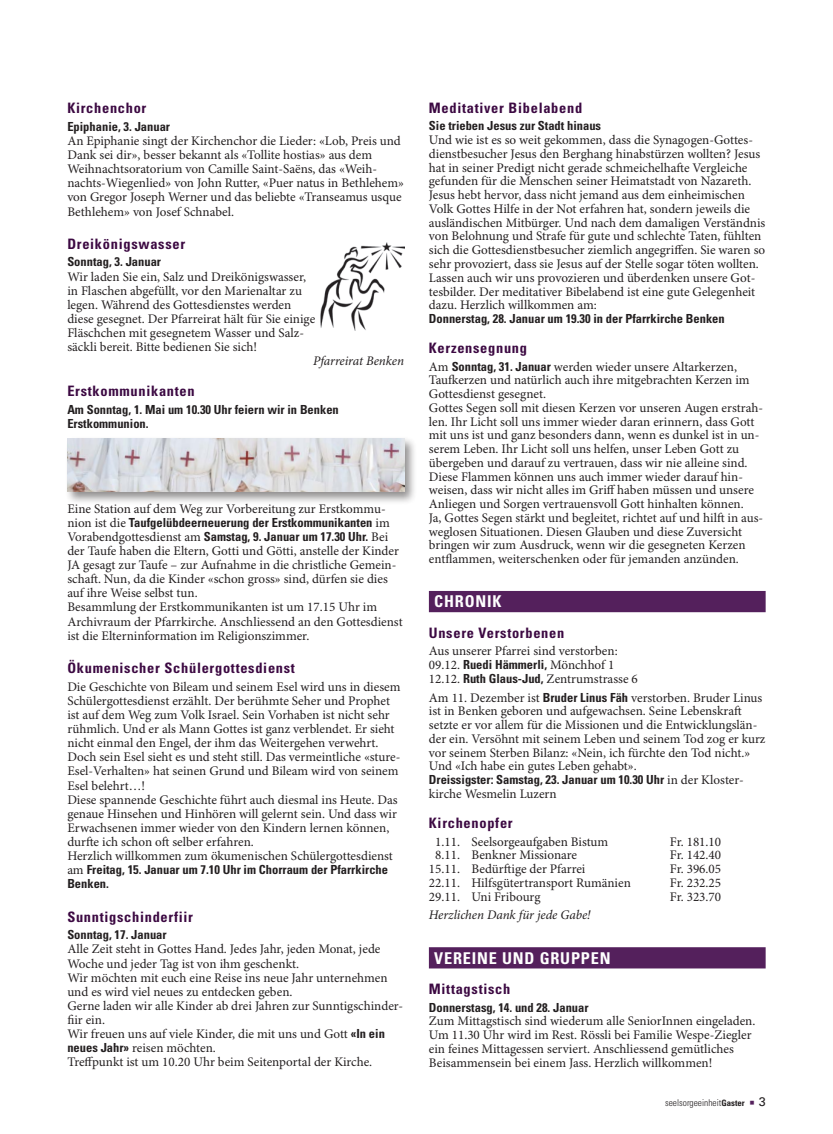
<style>
.page{position:relative;width:833px;height:1134px;background:#fff}
.page>*{position:absolute;margin:0;border:0;box-sizing:border-box;transform-origin:0 0}
.t1{font:700 condensed 16.25px "Univers LT Std";letter-spacing:.05em;color:#fff}
.t2{font:700 condensed 14.38px "Univers LT Std";letter-spacing:.05em;color:#3c0942}
.t3{font:13.12px/14.1px "Minion Pro";color:#231f20}
.t4{font:italic 13.12px "Minion Pro";letter-spacing:-.005em;color:#231f20}
.t5{font:700 condensed 12.5px/14.1px "Univers LT Std";color:#231f20}
.t6{font:300 condensed 9.38px "Univers LT Std";color:#231f20}
.s1{font-family:"Minion Pro";font-weight:400;font-stretch:normal;font-size:13.12px}
.s2{font-family:"Univers LT Std";font-weight:700;font-stretch:condensed;font-size:12.5px}
.s3{font-weight:700;font-size:8.75px}
.s4{font-family:"Minion Pro";font-weight:400;font-stretch:normal;font-size:13.12px;color:#54205c}
.s5{font-weight:400;font-stretch:normal;font-size:12.5px}
</style>
<div class="page">
<div style="left:429px;top:591px;width:336px;height:21px;background:#54205c"></div>
<div style="left:429px;top:947px;width:336px;height:21px;background:#54205c"></div>
<img style="left:320px;top:243px;width:84px;height:87px">
<div style="left:65px;top:436px;width:352px;height:69px;background:#231f20;opacity:.5"></div>
<img style="left:67px;top:438px;width:337px;height:53px">
<p class="t2" style="left:67px;top:99px;width:81px">Kirchenchor</p>
<p class="t5" style="left:67px;top:119px;width:104px">Epiphanie, 3. Januar</p>
<p class="t3" style="left:67px;top:134px;width:338px">An Epiphanie singt der Kirchenchor die Lieder: «Lob, Preis und Dank sei dir», besser bekannt als «Tollite hostias» aus dem Weihnachtsoratorium von Camille Saint-Saëns, das «Weih&shy;nachts-Wiegenlied» von John Rutter, «Puer natus in Bethlehem» von Gregor Joseph Werner und das beliebte «Transeamus usque Bethlehem» von Josef Schnabel.</p>
<p class="t2" style="left:67px;top:235px;width:119px">Dreikönigswasser</p>
<p class="t5" style="left:67px;top:255px;width:95px">Sonntag, 3. Januar</p>
<p class="t3" style="left:67px;top:270px;width:249px">Wir laden Sie ein, Salz und Dreikönigswasser, in Flaschen abgefüllt, vor den Marienaltar zu legen. Während des Gottesdienstes werden diese gesegnet. Der Pfarreirat hält für Sie einige Fläschchen mit gesegnetem Wasser und Salz&shy;säckli bereit. Bitte bedienen Sie sich!</p>
<p class="t4" style="left:313px;top:353px;width:92px">Pfarreirat Benken</p>
<p class="t2" style="left:67px;top:382px;width:129px">Erstkommunikanten</p>
<p class="t5" style="left:67px;top:403px;width:273px">Am Sonntag, 1. Mai um 10.30 Uhr feiern wir in Benken<br>Erstkommunion.</p>
<p class="t3" style="left:67px;top:502px;width:320px">Eine Station auf dem Weg zur Vorbereitung zur Erstkommu-</p>
<p class="t5" style="left:67px;top:515px;width:324px"><span class="s1">nion ist die</span> Taufgelübdeerneuerung der Erstkommunikanten <span class="s1">im<br>Vorabendgottesdienst am</span> Samstag, 9. Januar um 17.30 Uhr. <span class="s1">Bei</span></p>
<p class="t3" style="left:67px;top:544px;width:337px">der Taufe haben die Eltern, Gotti und Götti, anstelle der Kinder JA gesagt zur Taufe – zur Aufnahme in die christliche Gemein&shy;schaft. Nun, da die Kinder «schon gross» sind, dürfen sie dies auf ihre Weise selbst tun.<br>Besammlung der Erstkommunikanten ist um 17.15 Uhr im Archivraum der Pfarrkirche. Anschliessend an den Gottesdienst ist die Elterninformation im Religionszimmer.</p>
<p class="t2" style="left:67px;top:659px;width:229px">Ökumenischer Schülergottesdienst</p>
<p class="t3" style="left:67px;top:680px;width:335px">Die Geschichte von Bileam und seinem Esel wird uns in diesem Schülergottesdienst erzählt. Der berühmte Seher und Prophet ist auf dem Weg zum Volk Israel. Sein Vorhaben ist nicht sehr rühmlich. Und er als Mann Gottes ist ganz verblendet. Er sieht nicht einmal den Engel, der ihm das Weitergehen verwehrt.<br>Doch sein Esel sieht es und steht still. Das vermeintliche «sture-Esel-Verhalten» hat seinen Grund und Bileam wird von seinem Esel belehrt…!<br>Diese spannende Geschichte führt auch diesmal ins Heute. Das genaue Hinsehen und Hinhören will gelernt sein. Und dass wir Erwachsenen immer wieder von den Kindern lernen können, durfte ich schon oft selber erfahren.<br>Herzlich willkommen zum ökumenischen Schülergottesdienst</p>
<p class="t5" style="left:67px;top:863px;width:322px"><span class="s1">am</span> Freitag, 15. Januar um 7.10 Uhr im Chorraum der Pfarrkirche<br>Benken.</p>
<p class="t2" style="left:67px;top:908px;width:127px">Sunntigschinderfiir</p>
<p class="t5" style="left:67px;top:928px;width:101px">Sonntag, 17. Januar</p>
<p class="t3" style="left:67px;top:943px;width:337px">Alle Zeit steht in Gottes Hand. Jedes Jahr, jeden Monat, jede Woche und jeder Tag ist von ihm geschenkt.<br>Wir möchten mit euch eine Reise ins neue Jahr unternehmen und es wird viel neues zu entdecken geben.<br>Gerne laden wir alle Kinder ab drei Jahren zur Sunntigschinder&shy;fiir ein.<br>Wir freuen uns auf viele Kinder, die mit uns und Gott <span class="s2">«In ein neues Jahr»</span> reisen möchten.<br>Treffpunkt ist um 10.20 Uhr beim Seitenportal der Kirche.</p>
<p class="t2" style="left:429px;top:99px;width:155px">Meditativer Bibelabend</p>
<p class="t5" style="left:429px;top:119px;width:174px">Sie trieben Jesus zur Stadt hinaus</p>
<p class="t3" style="left:429px;top:134px;width:338px;line-height:13.8px">Und wie ist es so weit gekommen, dass die Synagogen-Gottes&shy;dienstbesucher Jesus den Berghang hinabstürzen wollten? Jesus hat in seiner Predigt nicht gerade schmeichelhafte Vergleiche gefunden für die Menschen seiner Heimatstadt von Nazareth.<br>Jesus hebt hervor, dass nicht jemand aus dem einheimischen Volk Gottes Hilfe in der Not erfahren hat, sondern jeweils die ausländischen Mitbürger. Und nach dem damaligen Verständnis von Belohnung und Strafe für gute und schlechte Taten, fühlten sich die Gottesdienstbesucher ziemlich angegriffen. Sie waren so sehr provoziert, dass sie Jesus auf der Stelle sogar töten wollten.<br>Lassen auch wir uns provozieren und überdenken unsere Got&shy;tesbilder. Der meditativer Bibelabend ist eine gute Gelegenheit dazu. Herzlich willkommen am:</p>
<p class="t5" style="left:429px;top:311px;width:297px">Donnerstag, 28. Januar um 19.30 in der Pfarrkirche Benken</p>
<p class="t2" style="left:429px;top:339px;width:100px">Kerzensegnung</p>
<p class="t3" style="left:429px;top:360px;width:336px;line-height:13.8px">Am <span class="s2">Sonntag, 31. Januar</span> werden wieder unsere Altarkerzen, Taufkerzen und natürlich auch ihre mitgebrachten Kerzen im Gottesdienst gesegnet.<br>Gottes Segen soll mit diesen Kerzen vor unseren Augen erstrah&shy;len. Ihr Licht soll uns immer wieder daran erinnern, dass Gott mit uns ist und ganz besonders dann, wenn es dunkel ist in un&shy;serem Leben. Ihr Licht soll uns helfen, unser Leben Gott zu übergeben und darauf zu vertrauen, dass wir nie alleine sind.<br>Diese Flammen können uns auch immer wieder darauf hin&shy;weisen, dass wir nicht alles im Griff haben müssen und unsere Anliegen und Sorgen vertrauensvoll Gott hinhalten können.<br>Ja, Gottes Segen stärkt und begleitet, richtet auf und hilft in aus&shy;weglosen Situationen. Diesen Glauben und diese Zuversicht bringen wir zum Ausdruck, wenn wir die gesegneten Kerzen entflammen, weiterschenken oder für jemanden anzünden.</p>
<p class="t1" style="left:434px;top:592px;width:69px">CHRONIK</p>
<p class="t2" style="left:429px;top:624px;width:137px">Unsere Verstorbenen</p>
<p class="t3" style="left:429px;top:645px;width:210px;line-height:13.8px">Aus unserer Pfarrei sind verstorben:<br>09.12. <span class="s2">Ruedi Hämmerli,</span> Mönchhof 1<br>12.12. <span class="s2">Ruth Glaus-Jud,</span> Zentrumstrasse 6</p>
<p class="t3" style="left:429px;top:691px;width:338px;line-height:13.8px">Am 11. Dezember ist <span class="s2">Bruder Linus Fäh</span> verstorben. Bruder Linus ist in Benken geboren und aufgewachsen. Seine Lebenskraft setzte er vor allem für die Missionen und die Entwicklungslän&shy;der ein. Versöhnt mit seinem Leben und seinem Tod zog er kurz vor seinem Sterben Bilanz: «Nein, ich fürchte den Tod nicht.» Und «Ich habe ein gutes Leben gehabt».</p>
<p class="t5" style="left:429px;top:773px;width:315px">Dreissigster: Samstag, 23. Januar um 10.30 Uhr <span class="s1">in der Kloster-</span></p>
<p class="t3" style="left:429px;top:787px;width:129px">kirche Wesmelin Luzern</p>
<p class="t2" style="left:429px;top:814px;width:85px">Kirchenopfer</p>
<p class="t3" style="left:435px;top:835px;width:175px">1.11. Seelsorgeaufgaben Bistum</p>
<p class="t3" style="left:670px;top:835px;width:53px">Fr. 181.10</p>
<p class="t3" style="left:435px;top:848px;width:143px">8.11. Benkner Missionare</p>
<p class="t3" style="left:670px;top:848px;width:53px">Fr. 142.40</p>
<p class="t3" style="left:429px;top:862px;width:158px">15.11. Bedürftige der Pfarrei</p>
<p class="t3" style="left:670px;top:862px;width:53px">Fr. 396.05</p>
<p class="t3" style="left:429px;top:876px;width:203px">22.11. Hilfsgütertransport Rumänien</p>
<p class="t3" style="left:670px;top:876px;width:53px">Fr. 232.25</p>
<p class="t3" style="left:429px;top:890px;width:113px">29.11. Uni Fribourg</p>
<p class="t3" style="left:670px;top:890px;width:53px">Fr. 323.70</p>
<p class="t4" style="left:429px;top:907px;width:163px">Herzlichen Dank für jede Gabe!</p>
<p class="t1" style="left:434px;top:948px;width:178px">VEREINE UND GRUPPEN</p>
<p class="t2" style="left:429px;top:980px;width:83px">Mittagstisch</p>
<p class="t5" style="left:429px;top:1000px;width:161px">Donnerstasg, 14. und 28. Januar</p>
<p class="t3" style="left:429px;top:1015px;width:328px;line-height:13.8px">Zum Mittagstisch sind wiederum alle SeniorInnen eingeladen.<br>Um 11.30 Uhr wird im Rest. Rössli bei Familie Wespe-Ziegler ein feines Mittagessen serviert. Anschliessend gemütliches Beisammensein bei einem Jass. Herzlich willkommen!</p>
<p class="t6" style="left:665px;top:1097px;width:102px">seelsorgeeinheit<span class="s3">Gaster</span> <span class="s4">■</span> <span class="s5">3</span></p>
</div>
